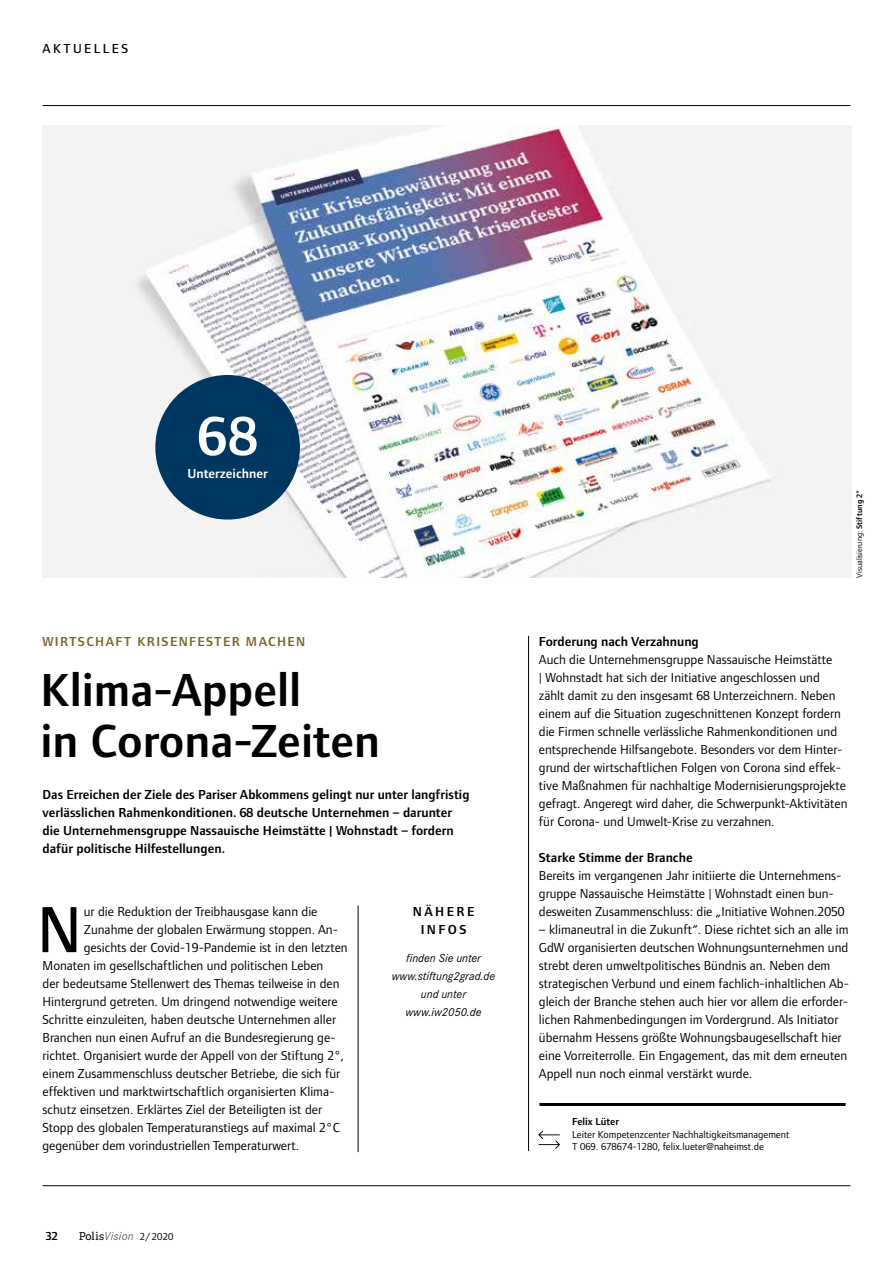
<style>
.page{position:relative;width:893px;height:1263px;background:#fff}
.page>*{position:absolute;margin:0;border:0;box-sizing:border-box;transform-origin:0 0}
.t1{font:500 67.5px "Foundry Form Sans";color:#000}
.t2{font:600 57px "Foundry Form Sans";color:#fff}
.t3{font:600 48px/51px "Foundry Form Sans";color:#000}
.t4{font:13.5px/18px "Foundry Form Sans";color:#000}
.t5{font:600 13.5px/18px "Foundry Form Sans";color:#000}
.t6{font:600 13.5px "Foundry Form Sans";letter-spacing:.1em;color:#7b662c}
.t7{font:600 13.5px "Foundry Form Sans";color:#fff}
.t8{font:600 13.5px/18px "Foundry Form Sans";letter-spacing:.18em;color:#000;text-align:center}
.t9{font:500 13.5px "Foundry Form Sans";letter-spacing:.18em;color:#000}
.t10{font:italic 12px/18px "Corporate S";color:#000;text-align:center}
.t11{font:italic 12px "Corporate S";letter-spacing:.02em;color:#646363}
.t12{font:600 12px "Foundry Form Sans";color:#000}
.t13{font:10.5px/12.8px "Foundry Form Sans";color:#000}
.t14{font:600 10.5px "Foundry Form Sans";color:#000}
.t15{font:8.25px "Foundry Form Sans";color:#000}
.s1{font-family:"Adelle";font-style:normal;font-size:10.95px;color:#000}
.s2{font-family:"Foundry Form Sans";font-style:normal;font-size:10.5px;color:#000}
.s3{font-weight:600}
</style>
<div class="page">
<hr style="left:43px;top:1185px;width:807px;height:1px;background:#000">
<hr style="left:43px;top:105px;width:807px;height:1px;background:#000">
<svg style="left:538px;top:1131px;width:22px;height:18px"></svg>
<hr style="left:539px;top:1103px;width:307px;height:3px;background:#000">
<img style="left:43px;top:125px;width:808px;height:453px">
<hr style="left:358px;top:905px;width:1px;height:247px;background:#000">
<hr style="left:528px;top:636px;width:1px;height:515px;background:#000">
<div style="left:155px;top:375px;width:145px;height:145px;background:#003761;border-radius:50%"></div>
<p class="t9" style="left:43px;top:41px;width:87px">AKTUELLES</p>
<h2 class="t2" style="left:198px;top:404px;width:61px">68</h2>
<p class="t7" style="left:187px;top:466px;width:82px">Unterzeichner</p>
<p class="t6" style="left:43px;top:634px;width:264px">WIRTSCHAFT KRISENFESTER MACHEN</p>
<h3 class="t3" style="left:40px;top:664px;width:341px">Klima-Appell<br>in Corona-Zeiten</h3>
<p class="t5" style="left:43px;top:785px;width:428px">Das Erreichen der Ziele des Pariser Abkommens gelingt nur unter langfristig verlässlichen Rahmenkonditionen. 68 deutsche Unternehmen – darunter die Unternehmensgruppe Nassauische Heimstätte | Wohnstadt – fordern dafür politische Hilfestellungen.</p>
<h1 class="t1" style="left:37px;top:892px;width:46px">N</h1>
<p class="t4" style="left:84px;top:902px;width:235px">ur die Reduktion der Treibhausgase kann die</p>
<p class="t4" style="left:84px;top:920px;width:256px">Zunahme der globalen Erwärmung stoppen. An-</p>
<p class="t4" style="left:84px;top:938px;width:265px">gesichts der Covid-19-Pandemie ist in den letzten</p>
<p class="t4" style="left:43px;top:956px;width:282px">Monaten im gesellschaftlichen und politischen Leben</p>
<p class="t4" style="left:43px;top:974px;width:299px">der bedeutsame Stellenwert des Themas teilweise in den</p>
<p class="t4" style="left:43px;top:992px;width:297px">Hintergrund getreten. Um dringend notwendige weitere</p>
<p class="t4" style="left:43px;top:1010px;width:295px">Schritte einzuleiten, haben deutsche Unternehmen aller</p>
<p class="t4" style="left:43px;top:1028px;width:294px">Branchen nun einen Aufruf an die Bundesregierung ge-</p>
<p class="t4" style="left:43px;top:1046px;width:303px">richtet. Organisiert wurde der Appell von der Stiftung 2°,</p>
<p class="t4" style="left:43px;top:1064px;width:299px">einem Zusammenschluss deutscher Betriebe, die sich für</p>
<p class="t4" style="left:43px;top:1082px;width:293px">effektiven und marktwirtschaftlich organisierten Klima-</p>
<p class="t4" style="left:43px;top:1100px;width:281px">schutz einsetzen. Erklärtes Ziel der Beteiligten ist der</p>
<p class="t4" style="left:43px;top:1118px;width:299px">Stopp des globalen Temperaturanstiegs auf maximal 2°C</p>
<p class="t4" style="left:43px;top:1136px;width:258px">gegenüber dem vorindustriellen Temperaturwert.</p>
<p class="t12" style="left:46px;top:1230px;width:13px">32</p>
<p class="t11" style="left:79px;top:1229px;width:96px"><span class="s1">Polis</span>Vision <span class="s2">2/ 2020</span></p>
<p class="t8" style="left:413px;top:902px;width:63px">NÄHERE<br>INFOS</p>
<p class="t10" style="left:392px;top:949px;width:105px">finden Sie unter www.stiftung2grad.de und unter www.iw2050.de</p>
<p class="t15" style="left:855px;top:578px;width:89px;rotate:-90deg">Visualisierung: <span class="s3">Stiftung 2°</span></p>
<p class="t5" style="left:539px;top:633px;width:161px">Forderung nach Verzahnung</p>
<p class="t4" style="left:539px;top:651px;width:310px">Auch die Unternehmensgruppe Nassauische Heimstätte<br>| Wohnstadt hat sich der Initiative angeschlossen und zählt damit zu den insgesamt 68 Unterzeichnern. Neben einem auf die Situation zugeschnittenen Konzept fordern die Firmen schnelle verlässliche Rahmenkonditionen und entsprechende Hilfsangebote. Besonders vor dem Hinter&shy;grund der wirtschaftlichen Folgen von Corona sind effek&shy;tive Maßnahmen für nachhaltige Modernisierungsprojekte gefragt. Angeregt wird daher, die Schwerpunkt-Aktivitäten für Corona- und Umwelt-Krise zu verzahnen.</p>
<p class="t5" style="left:539px;top:849px;width:155px">Starke Stimme der Branche</p>
<p class="t4" style="left:539px;top:867px;width:307px">Bereits im vergangenen Jahr initiierte die Unternehmens&shy;gruppe Nassauische Heimstätte | Wohnstadt einen bun&shy;desweiten Zusammenschluss: die „Initiative Wohnen.2050</p>
<p class="t4" style="left:539px;top:921px;width:312px">– klimaneutral in die Zukunft“. Diese richtet sich an alle im GdW organisierten deutschen Wohnungsunternehmen und strebt deren umweltpolitisches Bündnis an. Neben dem strategischen Verbund und einem fachlich-inhaltlichen Ab&shy;gleich der Branche stehen auch hier vor allem die erforder&shy;lichen Rahmenbedingungen im Vordergrund. Als Initiator übernahm Hessens größte Wohnungsbaugesellschaft hier eine Vorreiterrolle. Ein Engagement, das mit dem erneuten Appell nun noch einmal verstärkt wurde.</p>
<p class="t14" style="left:572px;top:1115px;width:48px">Felix Lüter</p>
<p class="t13" style="left:572px;top:1128px;width:219px">Leiter Kompetenzcenter Nachhaltigkeitsmanagement<br>T 069. 678674-1280, felix.lueter@naheimst.de</p>
</div>
